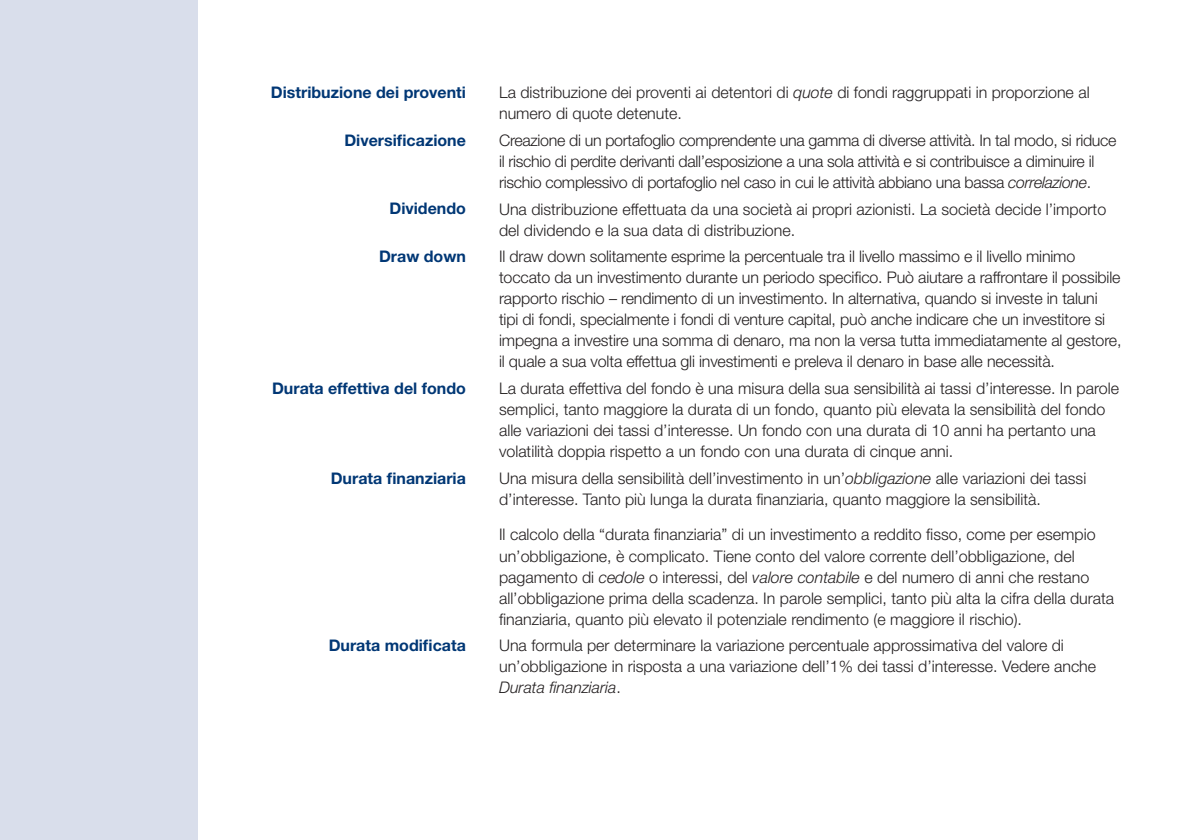
<style>
.page{position:relative;width:1191px;height:840px;background:#fff}
.page>*{position:absolute;margin:0;border:0;box-sizing:border-box;transform-origin:0 0}
.t1{font:300 16px/21px "Helvetica Neue";color:#231f20}
.t2{font:300 16px/21px "Helvetica Neue";letter-spacing:-.02em;color:#231f20}
.t3{font:700 16px "Helvetica Neue";color:#013775}
.s1{font-style:italic}
</style>
<div class="page">
<div style="left:0;top:0;width:197px;height:839px;background:#d9deeb"></div>
<p class="t3" style="left:271px;top:82px;width:196px">Distribuzione dei proventi</p>
<p class="t1" style="left:499px;top:81px;width:592px">La distribuzione dei proventi ai detentori di <span class="s1">quote</span> di fondi raggruppati in proporzione al numero di quote detenute.</p>
<p class="t3" style="left:344px;top:130px;width:123px">Diversificazione</p>
<p class="t2" style="left:499px;top:129px;width:619px">Creazione di un portafoglio comprendente una gamma di diverse attività. In tal modo, si riduce il rischio di perdite derivanti dall’esposizione a una sola attività e si contribuisce a diminuire il rischio complessivo di portafoglio nel caso in cui le attività abbiano una bassa <span class="s1">correlazione</span>.</p>
<p class="t3" style="left:389px;top:199px;width:78px">Dividendo</p>
<p class="t1" style="left:499px;top:198px;width:608px">Una distribuzione effettuata da una società ai propri azionisti. La società decide l’importo del dividendo e la sua data di distribuzione.</p>
<p class="t3" style="left:379px;top:246px;width:88px">Draw down</p>
<p class="t1" style="left:499px;top:246px;width:624px">Il draw down solitamente esprime la percentuale tra il livello massimo e il livello minimo toccato da un investimento durante un periodo specifico. Può aiutare a raffrontare il possibile rapporto rischio – rendimento di un investimento. In alternativa, quando si investe in taluni<br>tipi di fondi, specialmente i fondi di venture capital, può anche indicare che un investitore si impegna a investire una somma di denaro, ma non la versa tutta immediatamente al gestore, il quale a sua volta effettua gli investimenti e preleva il denaro in base alle necessità.</p>
<p class="t3" style="left:272px;top:378px;width:195px">Durata effettiva del fondo</p>
<p class="t1" style="left:499px;top:377px;width:621px">La durata effettiva del fondo è una misura della sua sensibilità ai tassi d’interesse. In parole semplici, tanto maggiore la durata di un fondo, quanto più elevata la sensibilità del fondo alle variazioni dei tassi d’interesse. Un fondo con una durata di 10 anni ha pertanto una volatilità doppia rispetto a un fondo con una durata di cinque anni.</p>
<p class="t3" style="left:331px;top:468px;width:137px">Durata finanziaria</p>
<p class="t1" style="left:499px;top:467px;width:589px">Una misura della sensibilità dell’investimento in un’<span class="s1">obbligazione</span> alle variazioni dei tassi d’interesse. Tanto più lunga la durata finanziaria, quanto maggiore la sensibilità.</p>
<p class="t1" style="left:499px;top:523px;width:616px">Il calcolo della “durata finanziaria” di un investimento a reddito fisso, come per esempio un’obbligazione, è complicato. Tiene conto del valore corrente dell’obbligazione, del pagamento di <span class="s1">cedole</span> o interessi, del <span class="s1">valore contabile</span> e del numero di anni che restano all’obbligazione prima della scadenza. In parole semplici, tanto più alta la cifra della durata finanziaria, quanto più elevato il potenziale rendimento (e maggiore il rischio).</p>
<p class="t3" style="left:329px;top:635px;width:139px">Durata modificata</p>
<p class="t1" style="left:499px;top:634px;width:598px">Una formula per determinare la variazione percentuale approssimativa del valore di un’obbligazione in risposta a una variazione dell’1% dei tassi d’interesse. Vedere anche<br><span class="s1">Durata finanziaria</span>.</p>
</div>
